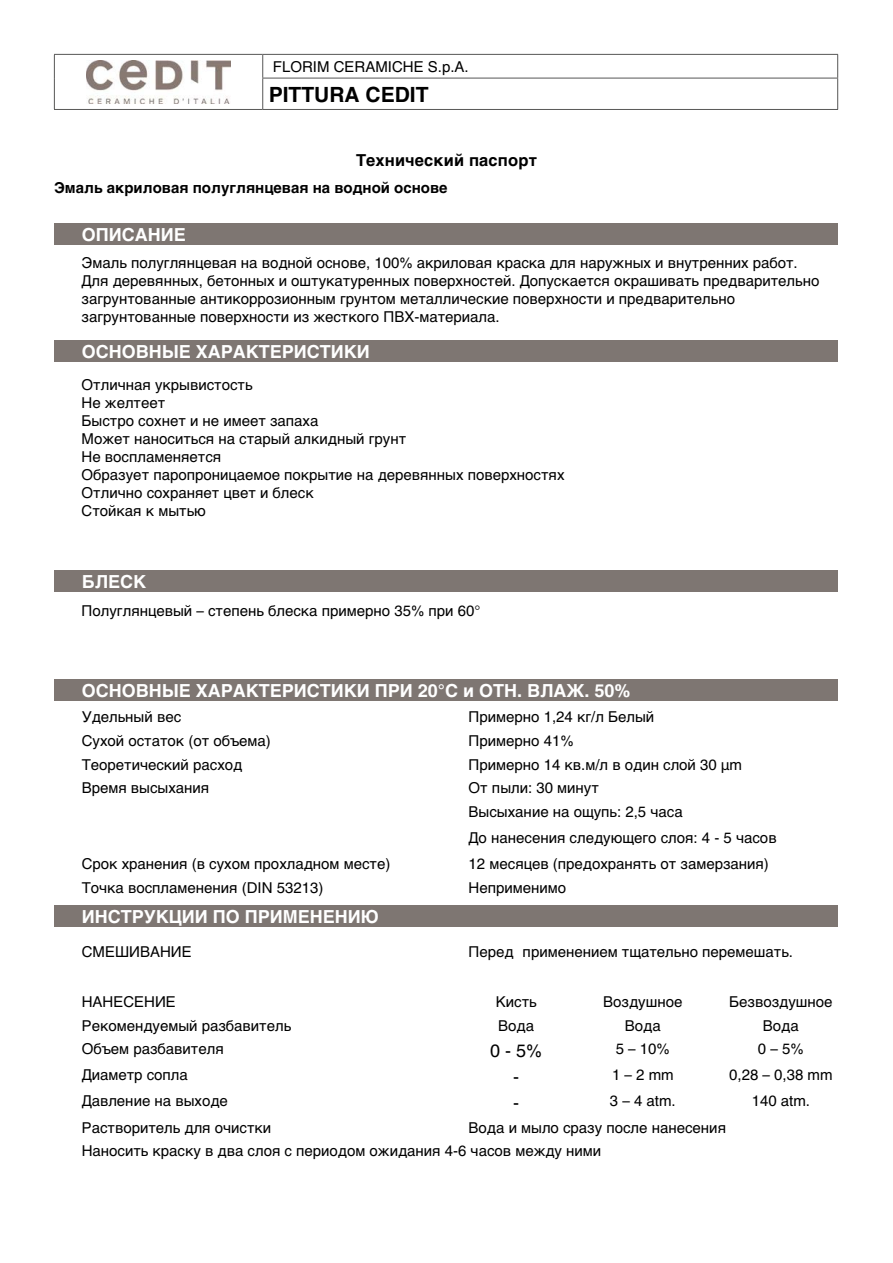
<style>
.page{position:relative;width:893px;height:1263px;background:#fff}
.page>*{position:absolute;margin:0;border:0;box-sizing:border-box;transform-origin:0 0}
.t1{font:700 21px "Helvetica Cyr";color:#000}
.t2{font:700 18px "Helvetica Cyr";color:#fff}
.t3{font:18px "Helvetica Cyr Upright";color:#000}
.t4{font:700 16.5px "Helvetica Cyr";letter-spacing:.01em;color:#000}
.t5{font:15px/18px "Helvetica Cyr Upright";color:#000}
.t6{font:700 15px "Helvetica Cyr";color:#000}
</style>
<div class="page">
<div style="left:54px;top:223px;width:783px;height:22px;background:#7e7672"></div>
<hr style="left:54px;top:54px;width:209px;height:1px;background:#575756">
<svg style="left:54px;top:55px;width:1px;height:23px"></svg>
<hr style="left:54px;top:78px;width:1px;height:31px;background:#575756">
<hr style="left:54px;top:109px;width:209px;height:1px;background:#575756">
<hr style="left:263px;top:54px;width:575px;height:1px;background:#575756">
<svg style="left:262px;top:55px;width:1px;height:23px"></svg>
<svg style="left:837px;top:55px;width:1px;height:23px"></svg>
<hr style="left:262px;top:78px;width:576px;height:1px;background:#575756">
<hr style="left:262px;top:78px;width:1px;height:31px;background:#575756">
<hr style="left:837px;top:78px;width:1px;height:31px;background:#575756">
<hr style="left:263px;top:109px;width:575px;height:1px;background:#575756">
<img style="left:87px;top:60px;width:143px;height:43px">
<div style="left:54px;top:341px;width:783px;height:21px;background:#7e7672"></div>
<div style="left:54px;top:570px;width:783px;height:22px;background:#7e7672"></div>
<div style="left:54px;top:679px;width:783px;height:21px;background:#7e7672"></div>
<div style="left:54px;top:905px;width:783px;height:22px;background:#7e7672"></div>
<p class="t5" style="left:273px;top:58px;width:197px">FLORIM CERAMICHE S.p.A.</p>
<h1 class="t1" style="left:269px;top:83px;width:161px">PITTURA CEDIT</h1>
<p class="t4" style="left:356px;top:151px;width:182px">Технический паспорт</p>
<p class="t6" style="left:54px;top:180px;width:395px">Эмаль акриловая полуглянцевая на водной основе</p>
<p class="t2" style="left:82px;top:224px;width:105px">ОПИСАНИЕ</p>
<p class="t5" style="left:82px;top:254px;width:739px">Эмаль полуглянцевая на водной основе, 100% акриловая краска для наружных и внутренних работ.<br>Для деревянных, бетонных и оштукатуренных поверхностей. Допускается окрашивать предварительно загрунтованные антикоррозионным грунтом металлические поверхности и предварительно загрунтованные поверхности из жесткого ПВХ-материала.</p>
<p class="t2" style="left:82px;top:342px;width:290px">ОСНОВНЫЕ ХАРАКТЕРИСТИКИ</p>
<p class="t5" style="left:82px;top:375px;width:484px">Отличная укрывистость<br>Не желтеет<br>Быстро сохнет и не имеет запаха<br>Может наноситься на старый алкидный грунт<br>Не воспламеняется<br>Образует паропроницаемое покрытие на деревянных поверхностях<br>Отлично сохраняет цвет и блеск<br>Стойкая к мытью</p>
<p class="t2" style="left:82px;top:571px;width:66px">БЛЕСК</p>
<p class="t5" style="left:82px;top:602px;width:400px">Полуглянцевый – степень блеска примерно 35% при 60°</p>
<p class="t2" style="left:82px;top:680px;width:550px">ОСНОВНЫЕ ХАРАКТЕРИСТИКИ ПРИ 20°C и ОТН. ВЛАЖ. 50%</p>
<p class="t5" style="left:82px;top:708px;width:101px">Удельный вес</p>
<p class="t5" style="left:469px;top:708px;width:187px">Примерно 1,24 кг/л Белый</p>
<p class="t5" style="left:82px;top:732px;width:191px">Сухой остаток (от объема)</p>
<p class="t5" style="left:469px;top:732px;width:107px">Примерно 41%</p>
<p class="t5" style="left:82px;top:755px;width:162px">Теоретический расход</p>
<p class="t5" style="left:469px;top:755px;width:275px">Примерно 14 кв.м/л в один слой 30 μm</p>
<p class="t5" style="left:82px;top:779px;width:129px">Время высыхания</p>
<p class="t5" style="left:469px;top:776px;width:216px;line-height:23.7px">От пыли: 30 минут<br>Высыхание на ощупь: 2,5 часа</p>
<p class="t5" style="left:469px;top:829px;width:309px">До нанесения следующего слоя: 4 - 5 часов</p>
<p class="t5" style="left:82px;top:855px;width:310px">Срок хранения (в сухом прохладном месте)</p>
<p class="t5" style="left:469px;top:855px;width:302px">12 месяцев (предохранять от замерзания)</p>
<p class="t5" style="left:82px;top:879px;width:243px">Точка воспламенения (DIN 53213)</p>
<p class="t5" style="left:469px;top:879px;width:99px">Неприменимо</p>
<p class="t2" style="left:82px;top:907px;width:298px">ИНСТРУКЦИИ ПО ПРИМЕНЕНИЮ</p>
<p class="t5" style="left:82px;top:943px;width:111px">СМЕШИВАНИЕ</p>
<p class="t5" style="left:469px;top:943px;width:326px">Перед применением тщательно перемешать.</p>
<p class="t5" style="left:82px;top:992px;width:96px">НАНЕСЕНИЕ</p>
<p class="t5" style="left:496px;top:992px;width:42px">Кисть</p>
<p class="t5" style="left:603px;top:992px;width:81px">Воздушное</p>
<p class="t5" style="left:729px;top:992px;width:105px">Безвоздушное</p>
<p class="t5" style="left:82px;top:1016px;width:211px">Рекомендуемый разбавитель</p>
<p class="t5" style="left:498px;top:1016px;width:37px">Вода</p>
<p class="t5" style="left:625px;top:1016px;width:37px">Вода</p>
<p class="t5" style="left:763px;top:1016px;width:37px">Вода</p>
<p class="t5" style="left:82px;top:1040px;width:144px">Объем разбавителя</p>
<p class="t3" style="left:490px;top:1040px;width:54px">0-5%</p>
<p class="t5" style="left:616px;top:1040px;width:56px">5 – 10%</p>
<p class="t5" style="left:758px;top:1040px;width:47px">0–5%</p>
<p class="t5" style="left:82px;top:1066px;width:108px">Диаметр сопла</p>
<p class="t3" style="left:513px;top:1066px;width:7px">-</p>
<p class="t5" style="left:612px;top:1066px;width:63px">1–2mm</p>
<p class="t5" style="left:729px;top:1066px;width:105px">0,28 – 0,38 mm</p>
<p class="t5" style="left:82px;top:1092px;width:148px">Давление на выходе</p>
<p class="t3" style="left:513px;top:1092px;width:7px">-</p>
<p class="t5" style="left:610px;top:1092px;width:67px">3 – 4 atm.</p>
<p class="t5" style="left:752px;top:1092px;width:60px">140 atm.</p>
<p class="t5" style="left:82px;top:1118px;width:191px">Растворитель для очистки</p>
<p class="t5" style="left:82px;top:1115px;width:646px;line-height:23.7px;text-indent:387px">Вода и мыло сразу после нанесения<br>Наносить краску в два слоя с периодом ожидания 4-6 часов между ними</p>
</div>
